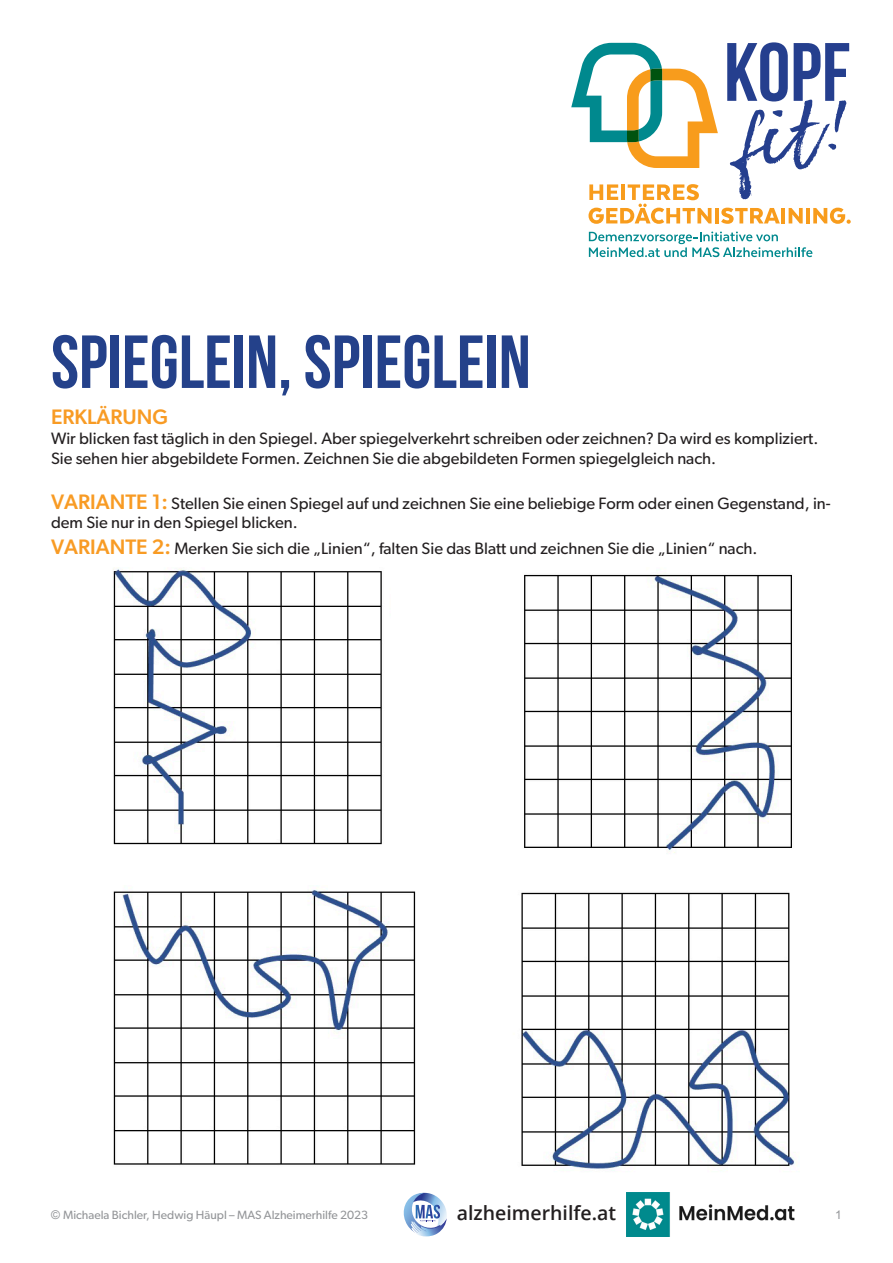
<style>
.page{position:relative;width:893px;height:1263px;background:#fff}
.page>*{position:absolute;margin:0;border:0;box-sizing:border-box;transform-origin:0 0}
.t1{font:700 75px "Bebas Neue";color:#24418a}
.t2{font:500 21px "Gibson";color:#f89b24}
.t3{font:600 19.5px "Open Sans";color:#231f20}
.t4{font:16.5px/19.8px "Gibson";color:#231f20}
.t5{font:12px "Gibson";color:#939598}
.t6{font:12px "Arial";color:#939598}
.s1{font-weight:500;font-size:21px;color:#f89b24}
.s2{font-family:"Arial"}
</style>
<div class="page">
<svg style="left:727px;top:42px;width:122px;height:157px"></svg>
<svg style="left:588px;top:184px;width:123px;height:40px"></svg>
<hr style="left:715px;top:208px;width:4px;height:15px;background:#f89c1c">
<svg style="left:721px;top:208px;width:59px;height:16px"></svg>
<hr style="left:781px;top:208px;width:4px;height:15px;background:#f89c1c">
<svg style="left:789px;top:208px;width:14px;height:15px"></svg>
<hr style="left:806px;top:208px;width:4px;height:15px;background:#f89c1c">
<svg style="left:813px;top:208px;width:38px;height:16px"></svg>
<svg style="left:571px;top:43px;width:147px;height:125px"></svg>
<svg style="left:589px;top:232px;width:223px;height:25px"></svg>
<img style="left:627px;top:1193px;width:168px;height:43px">
<svg style="left:403px;top:1193px;width:44px;height:44px"></svg>
<img style="left:113px;top:567px;width:684px;height:604px">
<div style="left:391px;top:579px;width:36px;height:56px;background:#fff"></div>
<p class="t1" style="left:51px;top:321px;width:481px">SPIEGLEIN, SPIEGLEIN</p>
<p class="t2" style="left:51px;top:404px;width:118px">ERKLÄRUNG</p>
<p class="t4" style="left:51px;top:428px;width:769px">Wir blicken fast täglich in den Spiegel. Aber spiegelverkehrt schreiben oder zeichnen? Da wird es kompliziert.<br>Sie sehen hier abgebildete Formen. Zeichnen Sie die abgebildeten Formen spiegelgleich nach.</p>
<p class="t4" style="left:51px;top:493px;width:781px"><span class="s1">VARIANTE 1:</span> Stellen Sie einen Spiegel auf und zeichnen Sie eine beliebige Form oder einen Gegenstand, in&shy;dem Sie nur in den Spiegel blicken.</p>
<p class="t4" style="left:51px;top:538px;width:708px"><span class="s1">VARIANTE 2:</span> Merken Sie sich die „Linien“, falten Sie das Blatt und zeichnen Sie die „Linien“ nach.</p>
<p class="t5" style="left:51px;top:1208px;width:319px"><span class="s2">©</span> Michaela Bichler, Hedwig Häupl – MAS Alzheimerhilfe 2023</p>
<p class="t3" style="left:457px;top:1199px;width:161px">alzheimerhilfe.at</p>
<p class="t6" style="left:835px;top:1206px;width:8px">1</p>
</div>
